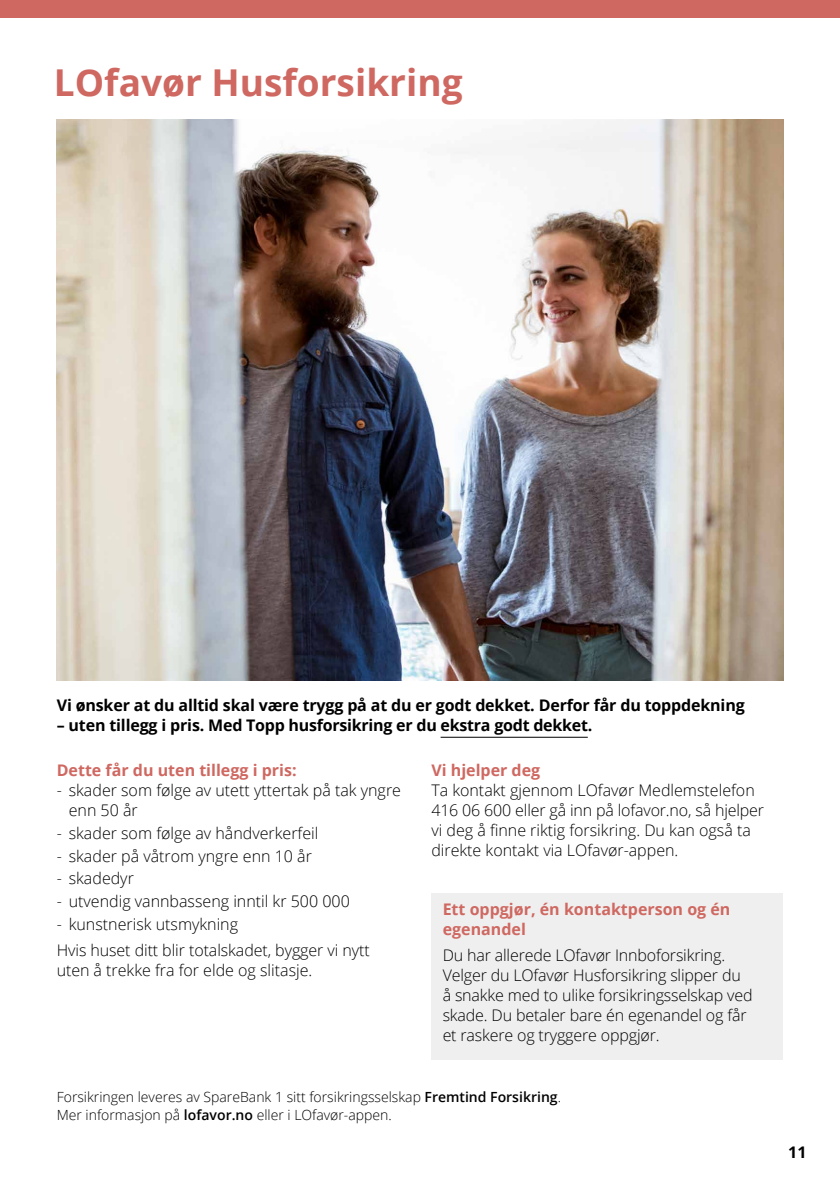
<style>
.page{position:relative;width:840px;height:1191px;background:#fff}
.page>*{position:absolute;margin:0;border:0;box-sizing:border-box;transform-origin:0 0}
.t1{font:700 37px "Open Sans";color:#cf6861}
.t2{font:300 16px/20px "Open Sans";color:#000}
.t3{font:700 16px "Open Sans";letter-spacing:-.01em;color:#000}
.t4{font:700 16px/20px "Open Sans";color:#cf6861}
.t5{font:300 14px/18px "Open Sans";color:#000}
.s1{font-weight:600}
</style>
<div class="page">
<div style="left:431px;top:892px;width:351px;height:167px;background:#efefef"></div>
<hr style="left:440px;top:737px;width:147px;height:1px;background:#000">
<img style="left:57px;top:119px;width:725px;height:561px">
<div style="left:0;top:0;width:839px;height:17px;background:#cf6861"></div>
<h1 class="t1" style="left:54px;top:57px;width:410px">LOfavør Husforsikring</h1>
<p class="t3" style="left:57px;top:694px;width:689px">Vi ønsker at du alltid skal være trygg på at du er godt dekket. Derfor får du toppdekning</p>
<p class="t3" style="left:57px;top:714px;width:537px">– uten tillegg i pris. Med Topp husforsikring er du ekstra godt dekket.</p>
<p class="t4" style="left:57px;top:759px;width:241px">Dette får du uten tillegg i pris:</p>
<p class="t2" style="left:69px;top:779px;width:333px;text-indent:-12px">- skader som følge av utett yttertak på tak yngre enn 50 år</p>
<p class="t2" style="left:57px;top:822px;width:263px">- skader som følge av håndverkerfeil</p>
<p class="t2" style="left:57px;top:845px;width:256px">- skader på våtrom yngre enn 10 år</p>
<p class="t2" style="left:57px;top:868px;width:79px">- skadedyr</p>
<p class="t2" style="left:57px;top:891px;width:294px">- utvendig vannbasseng inntil kr 500 000</p>
<p class="t2" style="left:57px;top:911px;width:314px;line-height:25.6px">- kunstnerisk utsmykning<br>Hvis huset ditt blir totalskadet, bygger vi nytt</p>
<p class="t2" style="left:57px;top:959px;width:257px">uten å trekke fra for elde og slitasje.</p>
<p class="t4" style="left:431px;top:759px;width:110px">Vi hjelper deg</p>
<p class="t2" style="left:431px;top:779px;width:334px">Ta kontakt gjennom LOfavør Medlemstelefon 416 06 600 eller gå inn på lofavor.no, så hjelper vi deg å finne riktig forsikring. Du kan også ta direkte kontakt via LOfavør-appen.</p>
<p class="t4" style="left:442px;top:899px;width:289px">Ett oppgjør, én kontaktperson og én egenandel</p>
<p class="t2" style="left:442px;top:944px;width:311px">Du har allerede LOfavør Innboforsikring.<br>Velger du LOfavør Husforsikring slipper du å snakke med to ulike forsikringsselskap ved skade. Du betaler bare én egenandel og får et raskere og tryggere oppgjør.</p>
<p class="t5" style="left:57px;top:1087px;width:505px">Forsikringen leveres av SpareBank 1 sitt forsikringsselskap <span class="s1">Fremtind Forsikring</span>.<br>Mer informasjon på <span class="s1">lofavor.no</span> eller i LOfavør-appen.</p>
<p class="t3" style="left:787px;top:1140px;width:20px">11</p>
</div>
